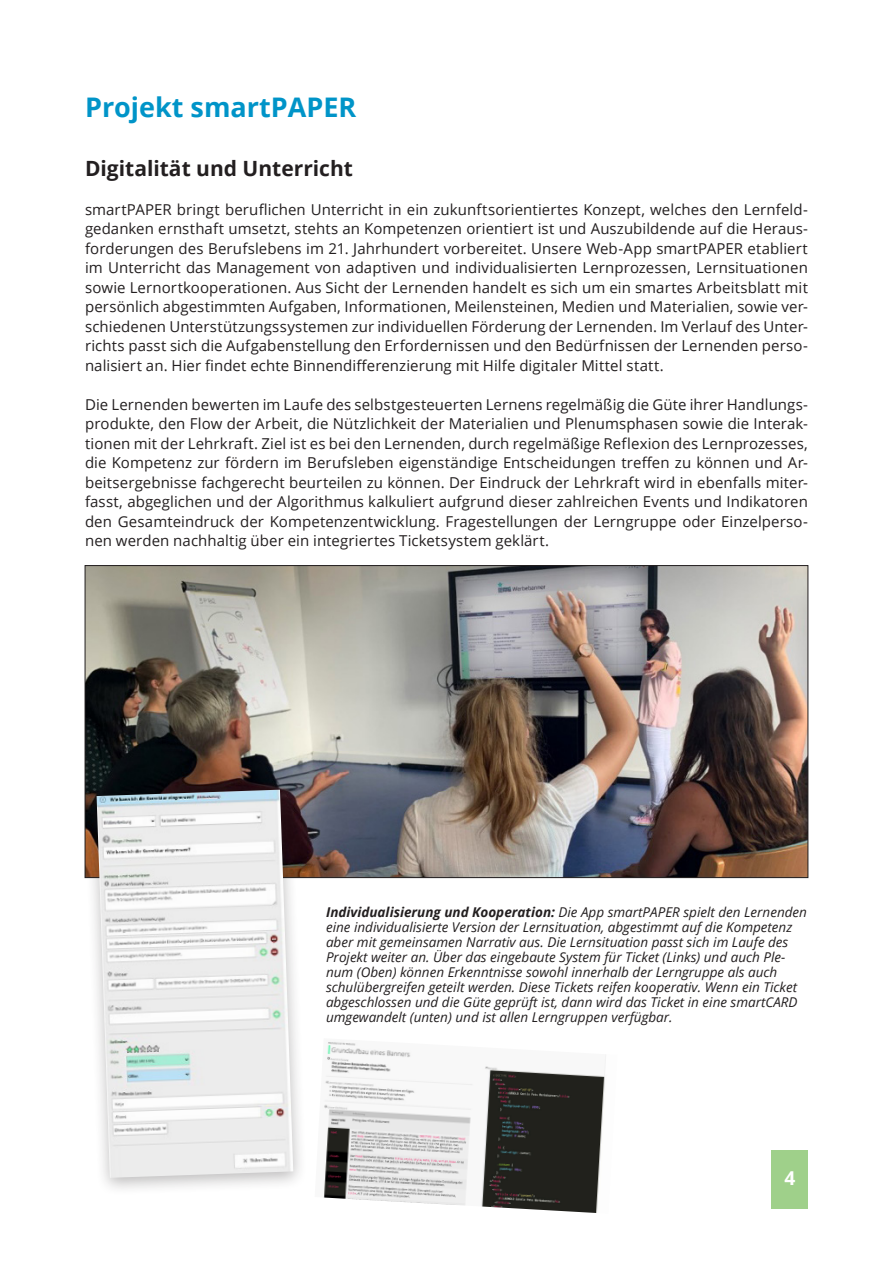
<style>
.page{position:relative;width:893px;height:1263px;background:#fff}
.page>*{position:absolute;margin:0;border:0;box-sizing:border-box;transform-origin:0 0}
.Heading_1{font:700 27px "Open Sans";color:#0094c8}
.Überschrift_2{font:700 21px "Open Sans";color:#231f20}
.t1{font:700 19.05px "Open Sans";color:#fff}
.Absatz{font:15px/19.5px "Open Sans";letter-spacing:.005em;color:#231f20;text-align:justify}
.Bildunterschrift{font:italic 13.5px/15px "Open Sans";color:#231f20}
.s1{font-weight:700}
</style>
<div class="page">
<div style="left:772px;top:1151px;width:36px;height:58px;background:#9fd08a"></div>
<img style="left:87px;top:567px;width:719px;height:309px">
<div style="left:83px;top:780px;width:224px;height:416px;background:#231f20;opacity:.3"></div>
<img style="left:97px;top:790px;width:196px;height:388px">
<img style="left:323px;top:1042px;width:283px;height:171px">
<p class="Heading_1" style="left:85px;top:88px;width:273px">Projekt smartPAPER</p>
<p class="Überschrift_2" style="left:85px;top:153px;width:269px">Digitalität und Unterricht</p>
<p class="Absatz" style="left:85px;top:199px;width:724px">smartPAPER bringt beruflichen Unterricht in ein zukunftsorientiertes Konzept, welches den Lernfeld&shy;gedanken ernsthaft umsetzt, stehts an Kompetenzen orientiert ist und Auszubildende auf die Heraus&shy;forderungen des Berufslebens im 21. Jahrhundert vorbereitet. Unsere Web-App smartPAPER etabliert im Unterricht das Management von adaptiven und individualisierten Lernprozessen, Lernsituationen sowie Lernortkooperationen. Aus Sicht der Lernenden handelt es sich um ein smartes Arbeitsblatt mit persönlich abgestimmten Aufgaben, Informationen, Meilensteinen, Medien und Materialien, sowie ver&shy;schiedenen Unterstützungssystemen zur individuellen Förderung der Lernenden. Im Verlauf des Unter&shy;richts passt sich die Aufgabenstellung den Erfordernissen und den Bedürfnissen der Lernenden perso&shy;nalisiert an. Hier findet echte Binnendifferenzierung mit Hilfe digitaler Mittel statt.</p>
<p class="Absatz" style="left:85px;top:394px;width:724px">Die Lernenden bewerten im Laufe des selbstgesteuerten Lernens regelmäßig die Güte ihrer Handlungs&shy;produkte, den Flow der Arbeit, die Nützlichkeit der Materialien und Plenumsphasen sowie die Interak&shy;tionen mit der Lehrkraft. Ziel ist es bei den Lernenden, durch regelmäßige Reflexion des Lernprozesses, die Kompetenz zur fördern im Berufsleben eigenständige Entscheidungen treffen zu können und Ar&shy;beitsergebnisse fachgerecht beurteilen zu können. Der Eindruck der Lehrkraft wird in ebenfalls miter&shy;fasst, abgeglichen und der Algorithmus kalkuliert aufgrund dieser zahlreichen Events und Indikatoren den Gesamteindruck der Kompetenzentwicklung. Fragestellungen der Lerngruppe oder Einzelperso&shy;nen werden nachhaltig über ein integriertes Ticketsystem geklärt.</p>
<p class="Bildunterschrift" style="left:326px;top:904px;width:483px"><span class="s1">Individualisierung und Kooperation:</span> Die App smartPAPER spielt den Lernenden eine individualisierte Version der Lernsituation, abgestimmt auf die Kompetenz aber mit gemeinsamen Narrativ aus. Die Lernsituation passt sich im Laufe des Projekt weiter an. Über das eingebaute System für Ticket (Links) und auch Ple&shy;num (Oben) können Erkenntnisse sowohl innerhalb der Lerngruppe als auch schulübergreifen geteilt werden. Diese Tickets reifen kooperativ. Wenn ein Ticket abgeschlossen und die Güte geprüft ist, dann wird das Ticket in eine smartCARD umgewandelt (unten) und ist allen Lerngruppen verfügbar.</p>
<p class="t1" style="left:784px;top:1165px;width:12px">4</p>
</div>
